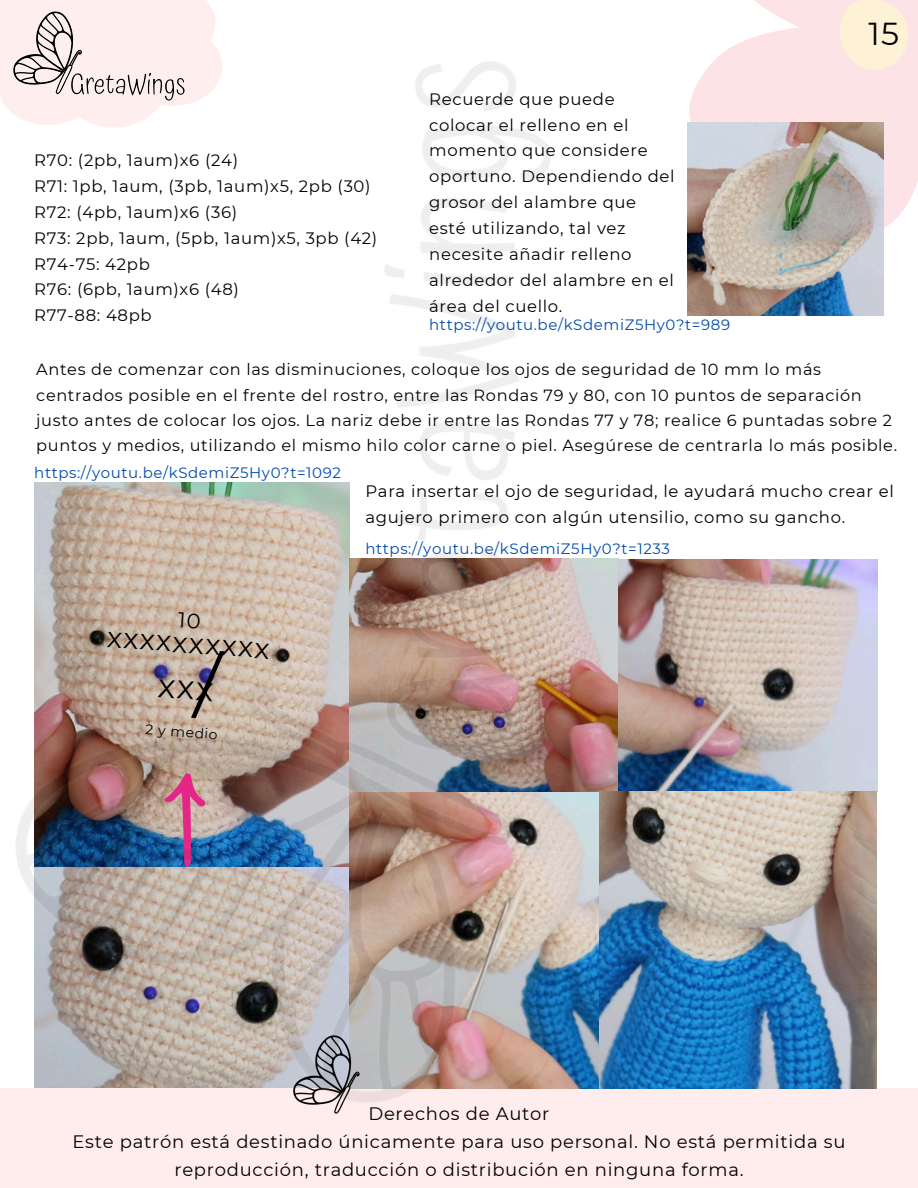
<style>
.page{position:relative;width:918px;height:1188px;background:#fff}
.page>*{position:absolute;margin:0;border:0;box-sizing:border-box;transform-origin:0 0}
.t1{font:31.65px "Montserrat";color:#000}
.t2{font:28.65px "Montserrat";color:#000}
.t3{font:18px/28.2px "Montserrat";letter-spacing:.04em;color:#000;text-align:center}
.t4{font:16.5px/25.8px "Montserrat";letter-spacing:.04em;color:#000}
.t5{font:16.2px/25.3px "Montserrat";letter-spacing:.04em;color:#000}
.t6{font:15px "Montserrat";letter-spacing:.04em;color:#004aad}
.t7{font:13.95px "Montserrat";color:#000}
</style>
<div class="page">
<div style="left:0;top:0;width:222px;height:128px;background:#ffecec"></div>
<img style="left:36px;top:11px;width:46px;height:43px">
<svg style="left:689px;top:0;width:229px;height:228px;fill:#fde3e6"></svg>
<svg style="left:834px;top:0;width:78px;height:70px;background:#fdedda"></svg>
<div style="left:0;top:1088px;width:918px;height:100px;background:#ffecec"></div>
<img style="left:565px;top:559px;width:312px;height:529px">
<img style="left:306px;top:1104px;width:37px;height:10px">
<img style="left:688px;top:122px;width:196px;height:194px">
<img style="left:13px;top:54px;width:552px;height:1050px">
<svg style="left:158px;top:648px;width:67px;height:72px;background:#beaca2"></svg>
<svg style="left:178px;top:612px;width:22px;height:17px"></svg>
<h4 class="t4" style="left:34px;top:147px;width:345px">R70: (2pb, 1aum)x6 (24)<br>R71: 1pb, 1aum, (3pb, 1aum)x5, 2pb (30)<br>R72: (4pb, 1aum)x6 (36)<br>R73: 2pb, 1aum, (5pb, 1aum)x5, 3pb (42)<br>R74-75: 42pb<br>R76: (6pb, 1aum)x6 (48)<br>R77-88: 48pb</h4>
<h3 class="t4" style="left:429px;top:86px;width:247px">Recuerde que puede colocar el relleno en el momento que considere oportuno. Dependiendo del grosor del alambre que esté utilizando, tal vez necesite añadir relleno alrededor del alambre en el área del cuello.</h3>
<h4 class="t6" style="left:429px;top:315px;width:303px">https://youtu.be/kSdemiZ5Hy0?t=989</h4>
<p class="t1" style="left:868px;top:14px;width:32px">15</p>
<h4 class="t5" style="left:36px;top:357px;width:862px">Antes de comenzar con las disminuciones, coloque los ojos de seguridad de 10 mm lo más centrados posible en el frente del rostro, entre las Rondas 79 y 80, con 10 puntos de separación justo antes de colocar los ojos. La nariz debe ir entre las Rondas 77 y 78; realice 6 puntadas sobre 2 puntos y medios, utilizando el mismo hilo color carne o piel. Asegúrese de centrarla lo más posible.</h4>
<p class="t6" style="left:34px;top:463px;width:308px">https://youtu.be/kSdemiZ5Hy0?t=1092</p>
<p class="t4" style="left:365px;top:478px;width:530px">Para insertar el ojo de seguridad, le ayudará mucho crear el agujero primero con algún utensilio, como su gancho.</p>
<p class="t6" style="left:365px;top:539px;width:306px">https://youtu.be/kSdemiZ5Hy0?t=1233</p>
<h4 class="t2" style="left:108px;top:619px;width:165px;rotate:4deg">xxxxxxxxxx</h4>
<p class="t7" style="left:146px;top:721px;width:74px;rotate:4deg">2 y medio</p>
<p class="t3" style="left:73px;top:1099px;width:774px">Derechos de Autor<br>Este patrón está destinado únicamente para uso personal. No está permitida su reproducción, traducción o distribución en ninguna forma.</p>
</div>
